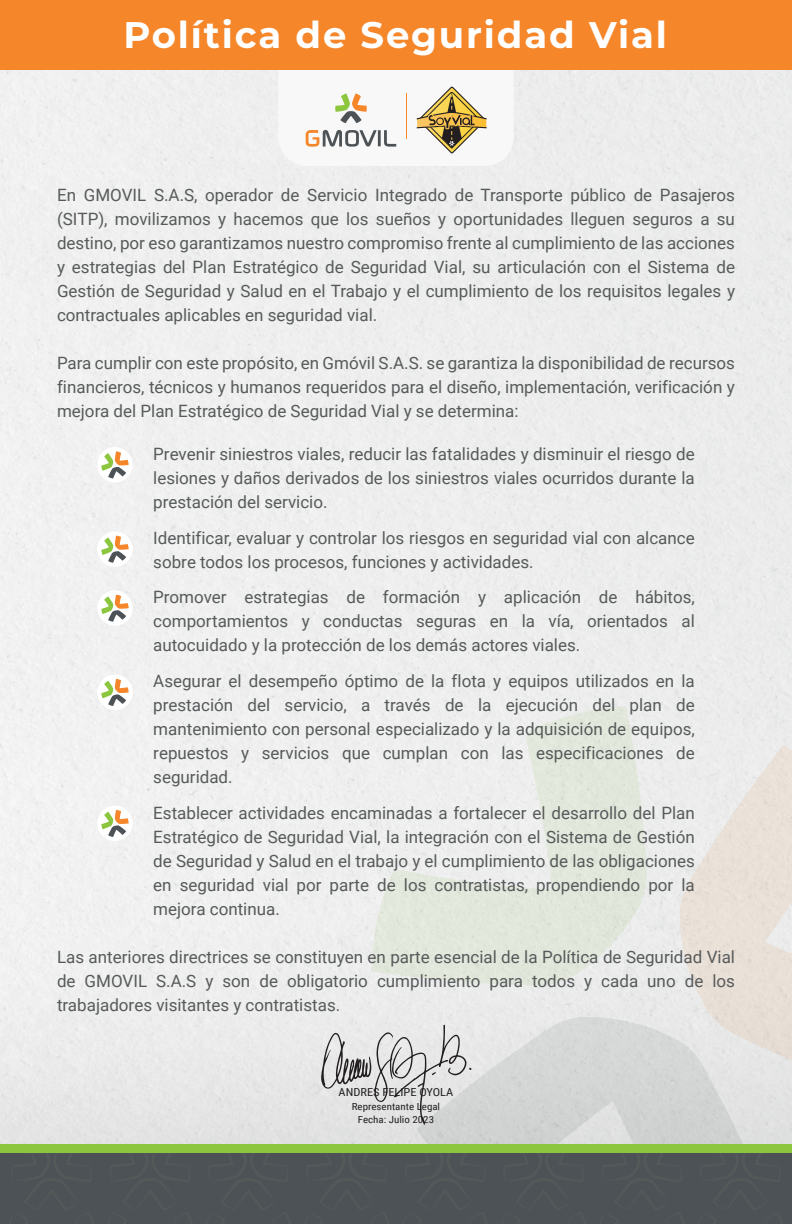
<style>
.page{position:relative;width:792px;height:1224px;background:#fff}
.page>*{position:absolute;margin:0;border:0;box-sizing:border-box;transform-origin:0 0}
.t1{font:700 37px "Montserrat";letter-spacing:.05em;color:#fff}
.t2{font:17px/24px "Roboto";color:#575a5b;text-align:justify}
.t3{font:11px "Roboto Condensed";color:#231f20;scale:1.12 1}
.t4{font:9.7px/12.9px "Roboto Condensed";color:#231f20;text-align:center;scale:1.12 1}
</style>
<div class="page">
<div style="left:0;top:69px;width:792px;height:854px;background:#eee"></div>
<svg style="left:679px;top:745px;width:113px;height:178px;background:#e9e4df"></svg>
<svg style="left:371px;top:706px;width:277px;height:217px;background:#e7eae4"></svg>
<svg style="left:0;top:923px;width:792px;height:222px;background:#e4e5e2"></svg>
<div style="left:0;top:1145px;width:792px;height:79px;background:#8bc63e"></div>
<div style="left:0;top:1154px;width:792px;height:70px;background:#4c5256"></div>
<svg style="left:278px;top:69px;width:236px;height:97px"></svg>
<div style="left:0;top:0;width:792px;height:69px;background:#f5862a"></div>
<div style="left:97px;top:447px;width:36px;height:36px;background:#fff;border-radius:50%"></div>
<svg style="left:101px;top:451px;width:28px;height:27px"></svg>
<div style="left:97px;top:531px;width:36px;height:36px;background:#fff;border-radius:50%"></div>
<svg style="left:101px;top:536px;width:28px;height:27px"></svg>
<div style="left:97px;top:590px;width:36px;height:36px;background:#fff;border-radius:50%"></div>
<svg style="left:101px;top:595px;width:28px;height:27px"></svg>
<div style="left:97px;top:675px;width:36px;height:35px;background:#fff;border-radius:50%"></div>
<svg style="left:101px;top:679px;width:28px;height:27px"></svg>
<div style="left:97px;top:806px;width:36px;height:35px;background:#fff;border-radius:50%"></div>
<svg style="left:101px;top:810px;width:28px;height:27px"></svg>
<svg style="left:335px;top:93px;width:32px;height:30px"></svg>
<svg style="left:306px;top:130px;width:90px;height:17px"></svg>
<svg style="left:416px;top:85px;width:71px;height:70px"></svg>
<hr style="left:406px;top:93px;width:1px;height:46px;background:#f5862a">
<svg style="left:321px;top:1025px;width:150px;height:100px;background:#d1d1d1"></svg>
<h1 class="t1" style="left:123px;top:8px;width:545px">Política de Seguridad Vial</h1>
<p class="t2" style="left:57px;top:183px;width:680px">En GMOVIL S.A.S, operador de Servicio Integrado de Transporte público de Pasajeros (SITP), movilizamos y hacemos que los sueños y oportunidades lleguen seguros a su destino, por eso garantizamos nuestro compromiso frente al cumplimiento de las acciones y estrategias del Plan Estratégico de Seguridad Vial, su articulación con el Sistema de Gestión de Seguridad y Salud en el Trabajo y el cumplimiento de los requisitos legales y contractuales aplicables en seguridad vial.</p>
<p class="t2" style="left:57px;top:351px;width:680px">Para cumplir con este propósito, en Gmóvil S.A.S. se garantiza la disponibilidad de recursos financieros, técnicos y humanos requeridos para el diseño, implementación, verificación y mejora del Plan Estratégico de Seguridad Vial y se determina:</p>
<p class="t2" style="left:153px;top:441px;width:543px">Prevenir siniestros viales, reducir las fatalidades y disminuir el riesgo de lesiones y daños derivados de los siniestros viales ocurridos durante la prestación del servicio.</p>
<p class="t2" style="left:153px;top:525px;width:543px">Identificar, evaluar y controlar los riesgos en seguridad vial con alcance sobre todos los procesos, funciones y actividades.</p>
<p class="t2" style="left:153px;top:584px;width:543px">Promover estrategias de formación y aplicación de hábitos, comportamientos y conductas seguras en la vía, orientados al autocuidado y la protección de los demás actores viales.</p>
<p class="t2" style="left:153px;top:669px;width:543px">Asegurar el desempeño óptimo de la flota y equipos utilizados en la prestación del servicio, a través de la ejecución del plan de mantenimiento con personal especializado y la adquisición de equipos, repuestos y servicios que cumplan con las especificaciones de seguridad.</p>
<p class="t2" style="left:153px;top:801px;width:543px">Establecer actividades encaminadas a fortalecer el desarrollo del Plan Estratégico de Seguridad Vial, la integración con el Sistema de Gestión de Seguridad y Salud en el trabajo y el cumplimiento de las obligaciones en seguridad vial por parte de los contratistas, propendiendo por la mejora continua.</p>
<p class="t2" style="left:57px;top:944px;width:680px">Las anteriores directrices se constituyen en parte esencial de la Política de Seguridad Vial de GMOVIL S.A.S y son de obligatorio cumplimiento para todos y cada uno de los trabajadores visitantes y contratistas.</p>
<p class="t3" style="left:339px;top:1084px;width:104px">ANDRES FELIPE OYOLA</p>
<p class="t4" style="left:352px;top:1099px;width:80px">Representante Legal<br>Fecha: Julio 2023</p>
</div>
